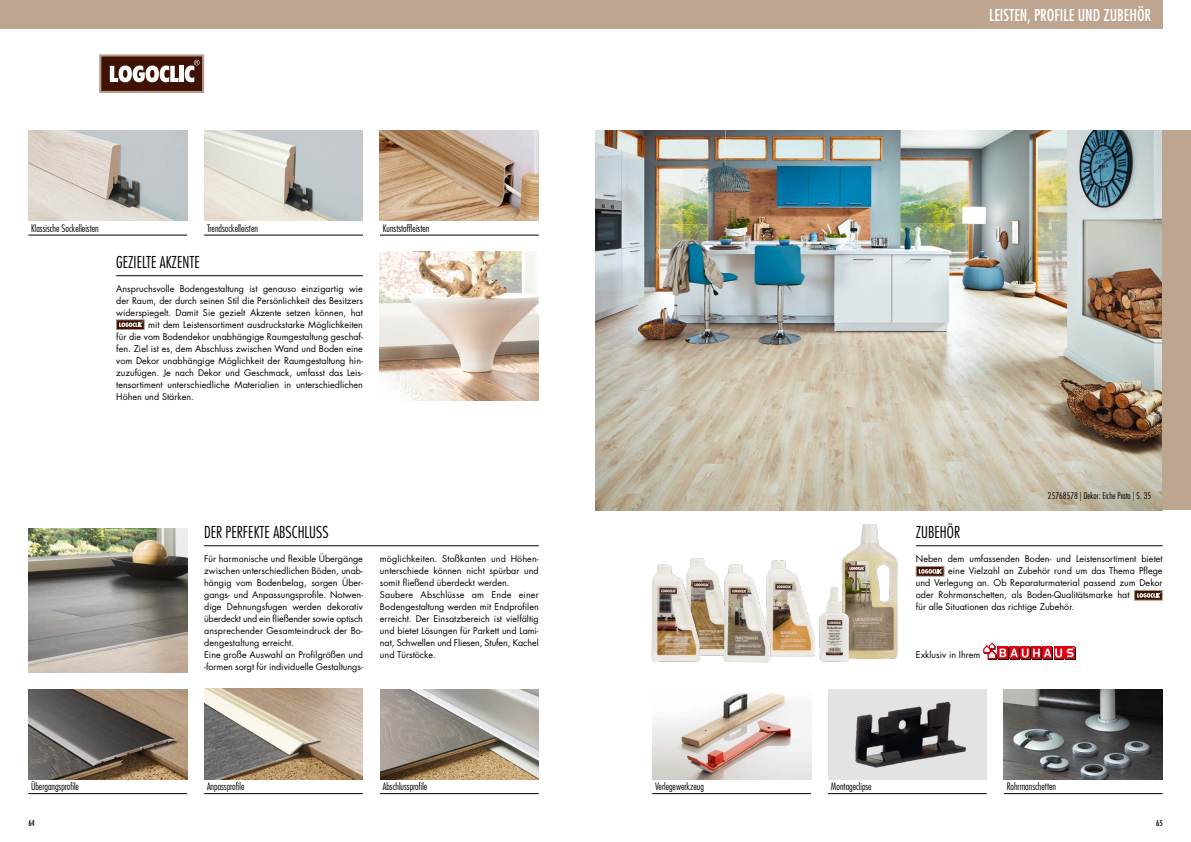
<style>
.page{position:relative;width:1191px;height:842px;background:#fff}
.page>*{position:absolute;margin:0;border:0;box-sizing:border-box;transform-origin:0 0}
.t1{font:300 condensed 16px "Futura";color:#000}
.t2{font:condensed 16px "Futura";color:#fff}
.t3{font:300 condensed 10px "Futura";color:#000}
.t4{font:9px/12px "Futura";color:#000}
.t5{font:300 condensed 9px "Futura";color:#000}
.t6{font:condensed 8px "Futura";color:#000}
</style>
<div class="page">
<img style="left:595px;top:130px;width:567px;height:380px">
<img style="left:28px;top:528px;width:159px;height:145px">
<img style="left:828px;top:689px;width:158px;height:90px">
<div style="left:0;top:0;width:1162px;height:28px;background:#bea58f"></div>
<div style="left:100px;top:55px;width:103px;height:37px;background:#3f1203"></div>
<div style="left:99px;top:54px;width:105px;height:39px;border:2px solid #b39b87"></div>
<svg style="left:110px;top:66px;width:69px;height:16px"></svg>
<div style="left:179px;top:66px;width:5px;height:16px;background:#fff"></div>
<svg style="left:185px;top:60px;width:15px;height:22px"></svg>
<hr style="left:916px;top:545px;width:246px;height:1px;background:#000">
<div style="left:916px;top:566px;width:28px;height:10px;border:1px solid #b39b87"></div>
<svg style="left:918px;top:568px;width:25px;height:6px"></svg>
<div style="left:1134px;top:590px;width:28px;height:10px;background:#3f1203"></div>
<div style="left:1134px;top:590px;width:28px;height:10px;border:1px solid #b39b87"></div>
<svg style="left:1137px;top:592px;width:24px;height:6px"></svg>
<div style="left:1065px;top:647px;width:10px;height:13px;background:#000"></div>
<svg style="left:1074px;top:646px;width:1px;height:13px"></svg>
<svg style="left:983px;top:642px;width:91px;height:18px"></svg>
<hr style="left:204px;top:545px;width:335px;height:1px;background:#000">
<div style="left:1162px;top:130px;width:29px;height:380px;background:#bea58f"></div>
<hr style="left:116px;top:275px;width:247px;height:1px;background:#000">
<div style="left:117px;top:320px;width:27px;height:10px;background:#3f1203"></div>
<div style="left:116px;top:319px;width:29px;height:11px;border:1px solid #b39b87"></div>
<svg style="left:119px;top:321px;width:24px;height:6px"></svg>
<img style="left:1003px;top:689px;width:159px;height:90px">
<img style="left:652px;top:693px;width:159px;height:86px">
<img style="left:380px;top:252px;width:159px;height:148px">
<img style="left:841px;top:524px;width:57px;height:135px">
<img style="left:819px;top:575px;width:37px;height:87px">
<img style="left:28px;top:689px;width:159px;height:90px">
<img style="left:204px;top:689px;width:159px;height:90px">
<img style="left:380px;top:689px;width:159px;height:90px">
<img style="left:28px;top:130px;width:159px;height:91px">
<img style="left:204px;top:130px;width:159px;height:91px">
<img style="left:380px;top:130px;width:159px;height:91px">
<hr style="left:28px;top:235px;width:159px;height:1px;background:#000">
<hr style="left:204px;top:235px;width:159px;height:1px;background:#000">
<hr style="left:380px;top:235px;width:159px;height:1px;background:#000">
<hr style="left:28px;top:793px;width:159px;height:1px;background:#000">
<hr style="left:204px;top:793px;width:159px;height:1px;background:#000">
<hr style="left:380px;top:793px;width:159px;height:1px;background:#000">
<hr style="left:652px;top:793px;width:159px;height:1px;background:#000">
<hr style="left:828px;top:793px;width:158px;height:1px;background:#000">
<hr style="left:1003px;top:793px;width:159px;height:1px;background:#000">
<img style="left:700px;top:558px;width:13px;height:98px">
<img style="left:651px;top:558px;width:49px;height:104px">
<img style="left:776px;top:560px;width:39px;height:97px">
<img style="left:713px;top:560px;width:63px;height:103px">
<p class="t3" style="left:31px;top:223px;width:69px">Klassische Sockelleisten</p>
<p class="t3" style="left:207px;top:223px;width:53px">Trendsockelleisten</p>
<p class="t3" style="left:383px;top:223px;width:48px">Kunststoffleisten</p>
<h1 class="t1" style="left:116px;top:253px;width:85px">GEZIELTE AKZENTE</h1>
<p class="t4" style="left:116px;top:283px;width:248px">Anspruchsvolle Bodengestaltung ist genauso einzigartig wie</p>
<p class="t4" style="left:116px;top:295px;width:248px">der Raum, der durch seinen Stil die Persönlichkeit des Besitzers</p>
<p class="t4" style="left:116px;top:307px;width:248px">widerspiegelt. Damit Sie gezielt Akzente setzen können, hat</p>
<p class="t4" style="left:148px;top:319px;width:216px">mit dem Leistensortiment ausdruckstarke Möglichkeiten</p>
<p class="t4" style="left:116px;top:331px;width:248px">für die vom Bodendekor unabhängige Raumgestaltung geschaf-</p>
<p class="t4" style="left:116px;top:343px;width:248px">fen. Ziel ist es, dem Abschluss zwischen Wand und Boden eine</p>
<p class="t4" style="left:116px;top:355px;width:248px">vom Dekor unabhängige Möglichkeit der Raumgestaltung hin-</p>
<p class="t4" style="left:116px;top:367px;width:248px">zuzufügen. Je nach Dekor und Geschmack, umfasst das Leis-</p>
<p class="t4" style="left:116px;top:379px;width:248px">tensortiment unterschiedliche Materialien in unterschiedlichen</p>
<p class="t4" style="left:116px;top:391px;width:79px">Höhen und Stärken.</p>
<h1 class="t1" style="left:204px;top:523px;width:126px">DER PERFEKTE ABSCHLUSS</h1>
<p class="t4" style="left:204px;top:553px;width:160px">Für harmonische und flexible Übergänge zwischen unterschiedlichen Böden, unab&shy;hängig vom Bodenbelag, sorgen Über&shy;gangs- und Anpassungsprofile. Notwen&shy;dige Dehnungsfugen werden dekorativ überdeckt und ein fließender sowie optisch ansprechender Gesamteindruck der Bo&shy;dengestaltung erreicht.<br>Eine große Auswahl an Profilgrößen und -formen sorgt für individuelle Gestaltungs-</p>
<p class="t4" style="left:380px;top:553px;width:160px">möglichkeiten. Stoßkanten und Höhen&shy;unterschiede können nicht spürbar und somit fließend überdeckt werden.<br>Saubere Abschlüsse am Ende einer Bodengestaltung werden mit Endprofilen erreicht. Der Einsatzbereich ist vielfältig und bietet Lösungen für Parkett und Lami&shy;nat, Schwellen und Fliesen, Stufen, Kachel und Türstöcke.</p>
<h1 class="t2" style="left:989px;top:6px;width:164px">LEISTEN, PROFILE UND ZUBEHÖR</h1>
<p class="t5" style="left:1048px;top:490px;width:105px">25768578 | Dekor: Eiche Prato | S. 35</p>
<h1 class="t1" style="left:916px;top:523px;width:46px">ZUBEHÖR</h1>
<p class="t4" style="left:916px;top:553px;width:248px">Neben dem umfassenden Boden- und Leistensortiment bietet</p>
<p class="t4" style="left:948px;top:565px;width:216px">eine Vielzahl an Zubehör rund um das Thema Pflege</p>
<p class="t4" style="left:916px;top:577px;width:248px">und Verlegung an. Ob Reparaturmaterial passend zum Dekor</p>
<p class="t4" style="left:916px;top:589px;width:215px">oder Rohrmanschetten, als Boden-Qualitätsmarke hat</p>
<p class="t4" style="left:916px;top:601px;width:160px">für alle Situationen das richtige Zubehör.</p>
<p class="t4" style="left:916px;top:649px;width:66px">Exklusiv in Ihrem</p>
<p class="t3" style="left:31px;top:781px;width:49px">Übergangsprofile</p>
<p class="t3" style="left:207px;top:781px;width:39px">Anpassprofile</p>
<p class="t3" style="left:383px;top:781px;width:46px">Abschlussprofile</p>
<p class="t3" style="left:655px;top:781px;width:50px">Verlegewerkzeug</p>
<p class="t3" style="left:831px;top:781px;width:42px">Montageclipse</p>
<p class="t3" style="left:1006px;top:781px;width:51px">Rohrmanschetten</p>
<p class="t6" style="left:28px;top:819px;width:8px">64</p>
<p class="t6" style="left:1156px;top:819px;width:8px">65</p>
</div>
